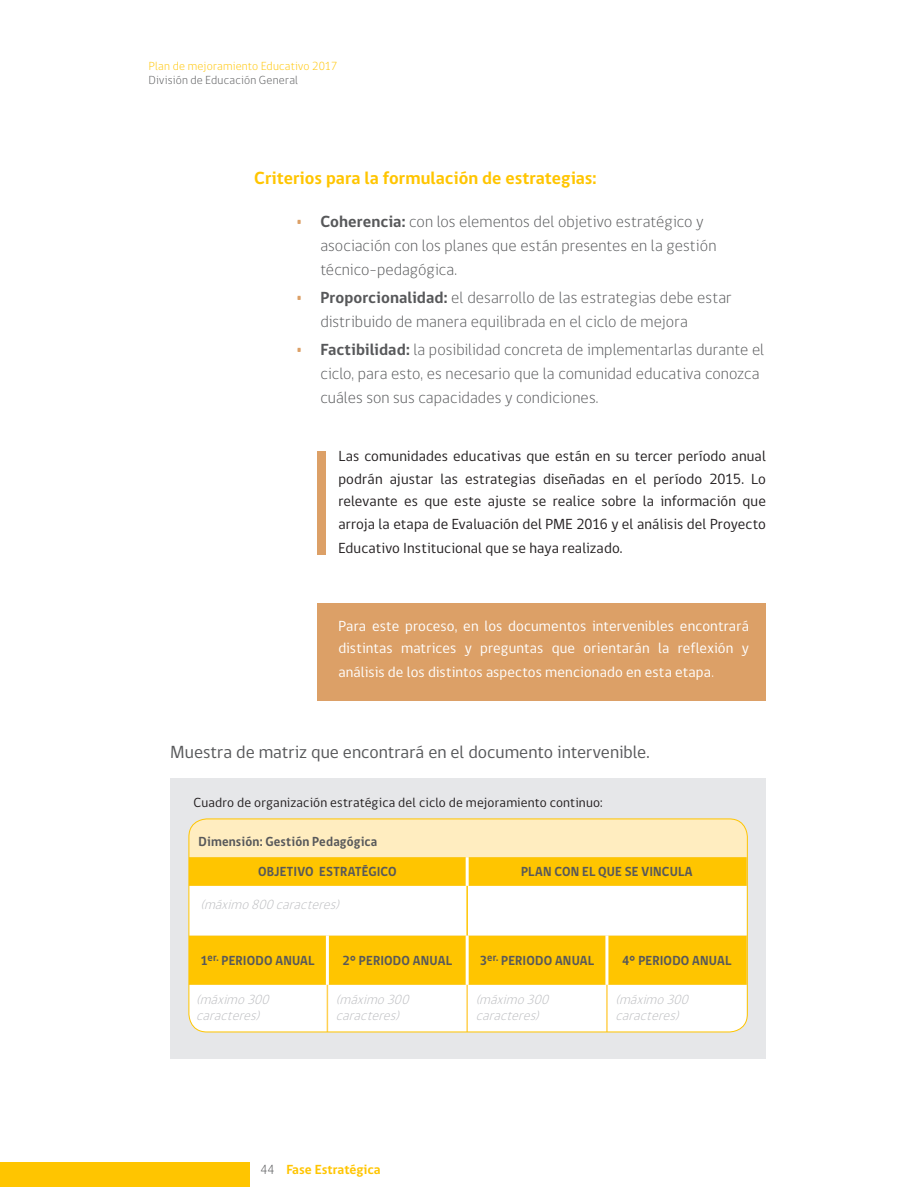
<style>
.page{position:relative;width:915px;height:1187px;background:#fff}
.page>*{position:absolute;margin:0;border:0;box-sizing:border-box;transform-origin:0 0}
.titulos{font:18px "gob CL";color:#57585a}
.texto_general{font:700 18px "gob CL";color:#ffc500}
.punteo_1_mixta_amari{font:300 16.5px/24px "gob CL";letter-spacing:.005em;color:#57585a}
.recuadros{font:15px/22.5px "gob CL";letter-spacing:.005em;color:#231f20;text-align:justify}
.recuadros-2{font:15px/22.5px "gob CL";letter-spacing:.01em;color:#fff}
.t1{font:700 13.5px "gob CL";letter-spacing:.015em;color:#57585a;scale:.95 1}
.t2{font:italic 300 13.5px/16.2px "gob CL";color:#bcbdc0}
.texto_general-2{font:13.5px "gob CL";letter-spacing:.015em;color:#231f20}
.t3{font:700 13.5px "gob CL";color:#ffc500}
.t4{font:300 12px "gob CL";letter-spacing:.02em;color:#ffc500}
.t5{font:300 12px "gob CL";letter-spacing:.02em;color:#57585a}
.s1{font-weight:800;color:#dca067}
.s2{font-weight:700}
.s3{font-weight:300;font-size:16.5px}
.s4{font-weight:300;color:#57585a}
</style>
<div class="page">
<div style="left:0;top:1162px;width:250px;height:24px;background:#ffc500"></div>
<div style="left:317px;top:451px;width:8px;height:104px;background:#dca067"></div>
<div style="left:170px;top:778px;width:595px;height:281px;background:#e6e7e9"></div>
<div style="left:189px;top:818px;width:557px;height:39px;background:#ffedc0"></div>
<div style="left:190px;top:857px;width:555px;height:28px;background:#ffc500"></div>
<svg style="left:189px;top:885px;width:557px;height:146px;fill:#fff"></svg>
<hr style="left:326px;top:935px;width:3px;height:49px;background:#fff">
<hr style="left:465px;top:935px;width:3px;height:49px;background:#fff">
<hr style="left:605px;top:935px;width:3px;height:49px;background:#fff">
<hr style="left:465px;top:857px;width:3px;height:28px;background:#fff">
<hr style="left:466px;top:885px;width:1px;height:50px;background:#ffc500">
<hr style="left:326px;top:984px;width:2px;height:47px;background:#ffd050">
<hr style="left:466px;top:984px;width:1px;height:47px;background:#ffd050">
<hr style="left:606px;top:984px;width:1px;height:47px;background:#ffd050">
<div style="left:188px;top:818px;width:559px;height:214px;border:1px solid #ffc500;border-radius:18px"></div>
<div style="left:317px;top:603px;width:448px;height:97px;background:#dca067"></div>
<p class="t4" style="left:149px;top:58px;width:190px">Plan de mejoramiento Educativo 2017</p>
<p class="t5" style="left:149px;top:72px;width:151px">División de Educación General</p>
<p class="texto_general" style="left:254px;top:165px;width:344px">Criterios para la formulación de estrategias:</p>
<p class="punteo_1_mixta_amari" style="left:320px;top:210px;width:397px;text-indent:-24px"><span class="s1">•</span> <span class="s2">Coherencia:</span> con los elementos del objetivo estratégico y asociación con los planes que están presentes en la gestión técnico-pedagógica.</p>
<p class="punteo_1_mixta_amari" style="left:320px;top:286px;width:413px;text-indent:-24px"><span class="s1">•</span> <span class="s2">Proporcionalidad:</span> el desarrollo de las estrategias debe estar distribuido de manera equilibrada en el ciclo de mejora</p>
<p class="punteo_1_mixta_amari" style="left:320px;top:338px;width:445px;text-indent:-24px"><span class="s1">•</span> <span class="s2">Factibilidad:</span> la posibilidad concreta de implementarlas durante el ciclo, para esto, es necesario que la comunidad educativa conozca cuáles son sus capacidades y condiciones.</p>
<p class="recuadros" style="left:338px;top:445px;width:429px">Las comunidades educativas que están en su tercer período anual podrán ajustar las estrategias diseñadas en el período 2015. Lo relevante es que este ajuste se realice sobre la información que arroja la etapa de Evaluación del PME 2016 y el análisis del Proyecto</p>
<p class="recuadros" style="left:338px;top:537px;width:285px">Educativo Institucional que se haya realizado.</p>
<p class="recuadros-2" style="left:338px;top:614px;width:412px">Para este proceso, en los documentos intervenibles encontrará distintas matrices y preguntas que orientarán la reflexión y</p>
<p class="recuadros-2" style="left:338px;top:661px;width:377px">análisis de los distintos aspectos mencionado en esta etapa<span class="s3">.</span></p>
<p class="titulos" style="left:170px;top:739px;width:480px">Muestra de matriz que encontrará en el documento intervenible.</p>
<p class="texto_general-2" style="left:193px;top:792px;width:410px">Cuadro de organización estratégica del ciclo de mejoramiento continuo:</p>
<p class="t1" style="left:198px;top:832px;width:190px">Dimensión: Gestión Pedagógica</p>
<p class="t1" style="left:258px;top:862px;width:147px">OBJETIVO ESTRATÉGICO</p>
<p class="t1" style="left:521px;top:862px;width:182px">PLAN CON EL QUE SE VINCULA</p>
<p class="t2" style="left:200px;top:896px;width:145px">(máximo800caracteres)</p>
<p class="t1" style="left:200px;top:951px;width:122px">1<sup>er.</sup> PERIODO ANUAL</p>
<p class="t1" style="left:342px;top:951px;width:117px">2° PERIODO ANUAL</p>
<p class="t1" style="left:480px;top:951px;width:122px">3<sup>er.</sup> PERIODO ANUAL</p>
<p class="t1" style="left:622px;top:951px;width:116px">4° PERIODO ANUAL</p>
<p class="t2" style="left:196px;top:991px;width:79px">(máximo300 caracteres)</p>
<p class="t2" style="left:336px;top:991px;width:79px">(máximo300 caracteres)</p>
<p class="t2" style="left:475px;top:991px;width:79px">(máximo300 caracteres)</p>
<p class="t2" style="left:615px;top:991px;width:79px">(máximo300 caracteres)</p>
<p class="t3" style="left:260px;top:1159px;width:122px"><span class="s4">44</span> Fase Estratégica</p>
</div>
